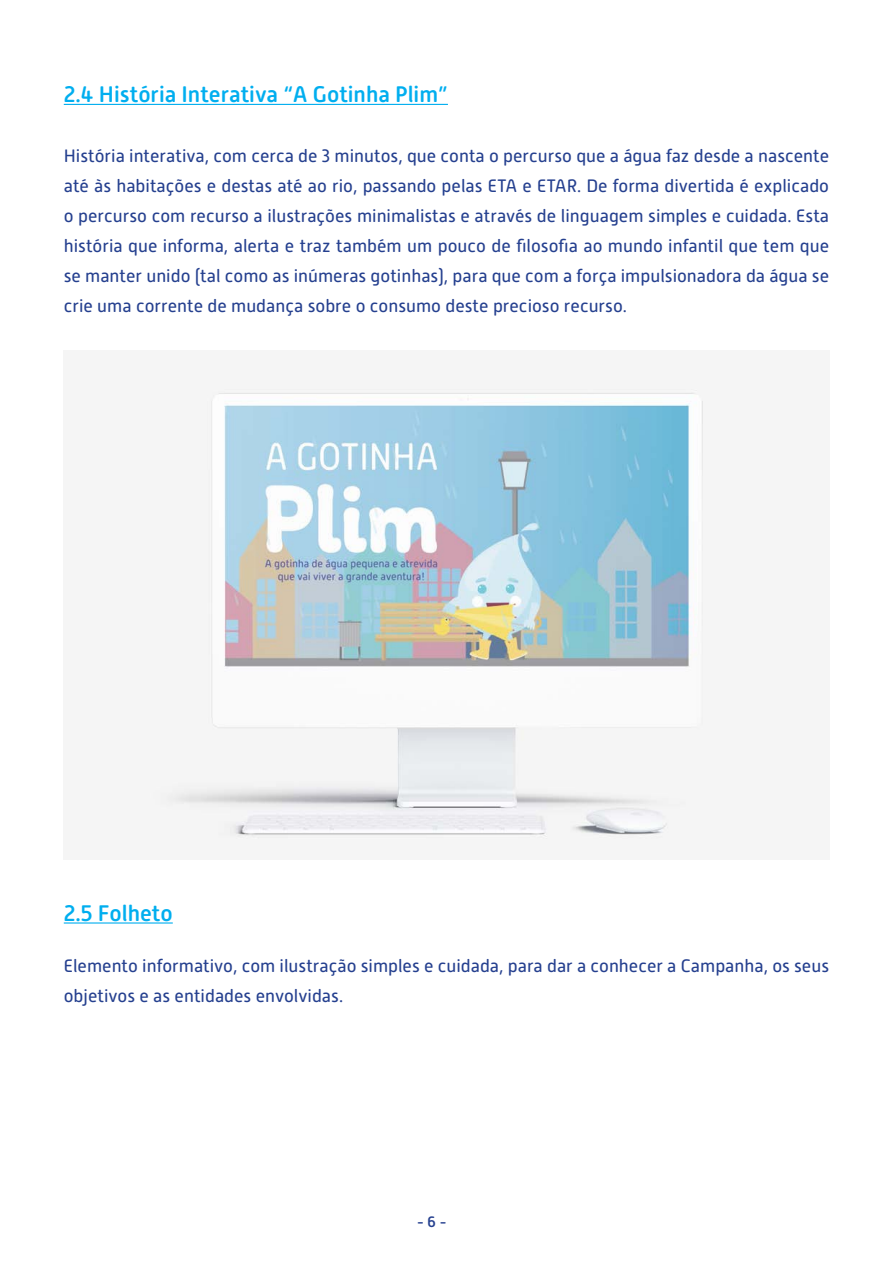
<style>
.page{position:relative;width:893px;height:1263px;background:#fff}
.page>*{position:absolute;margin:0;border:0;box-sizing:border-box;transform-origin:0 0}
.t1{font:500 22.5px "Alwyn New Rounded";color:#00aeef}
.t2{font:18px/30px "Alwyn New Rounded";color:#25408f;text-align:justify}
.t3{font:500 15px "Alwyn New Rounded";color:#25408f}
</style>
<div class="page">
<hr style="left:64px;top:104px;width:384px;height:1px;background:#00aeef">
<hr style="left:64px;top:922px;width:109px;height:1px;background:#00aeef">
<img style="left:153px;top:389px;width:550px;height:450px">
<p class="t1" style="left:64px;top:82px;width:386px">2.4 História Interativa “A Gotinha Plim”</p>
<p class="t2" style="left:64px;top:141px;width:767px">História interativa, com cerca de 3 minutos, que conta o percurso que a água faz desde a nascente até às habitações e destas até ao rio, passando pelas ETA e ETAR. De forma divertida é explicado o percurso com recurso a ilustrações minimalistas e através de linguagem simples e cuidada. Esta história que informa, alerta e traz também um pouco de filosofia ao mundo infantil que tem que se manter unido (tal como as inúmeras gotinhas), para que com a força impulsionadora da água se crie uma corrente de mudança sobre o consumo deste precioso recurso.</p>
<p class="t1" style="left:64px;top:900px;width:111px">2.5 Folheto</p>
<p class="t2" style="left:64px;top:951px;width:767px">Elemento informativo, com ilustração simples e cuidada, para dar a conhecer a Campanha, os seus objetivos e as entidades envolvidas.</p>
<p class="t3" style="left:417px;top:1213px;width:32px">- 6 -</p>
</div>
